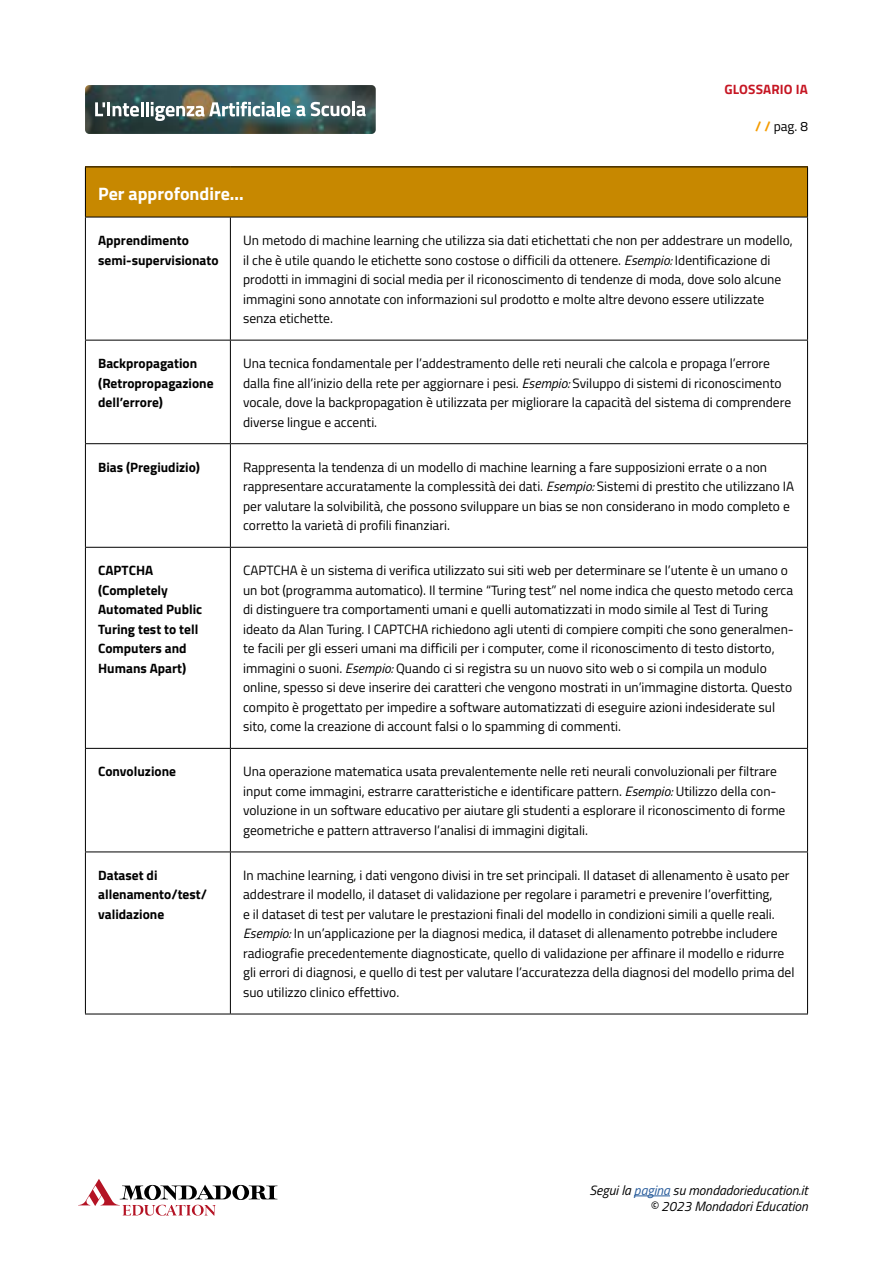
<style>
.page{position:relative;width:893px;height:1263px;background:#fff}
.page>*{position:absolute;margin:0;border:0;box-sizing:border-box;transform-origin:0 0}
.t1{font:700 18px "Titillium Web";color:#fff}
.t2{font:13.5px/19.5px "Titillium Web";color:#000}
.t3{font:700 13.5px/19.5px "Titillium Web";color:#000}
.t4{font:italic 13.5px/16.2px "Titillium Web";color:#000;text-align:right}
.t5{font:700 13.5px "Titillium Web";letter-spacing:.01em;color:#c61623}
.s1{font-weight:700;color:#f59c00}
.s2{font-style:italic}
.s3{color:#275b9b}
</style>
<div class="page">
<img style="left:85px;top:85px;width:291px;height:49px">
<svg style="left:78px;top:1179px;width:199px;height:37px"></svg>
<hr style="left:634px;top:1195px;width:36px;height:1px;background:#275b9b">
<svg style="left:95px;top:102px;width:10px;height:14px"></svg>
<hr style="left:107px;top:102px;width:3px;height:14px;background:#fff">
<svg style="left:113px;top:102px;width:30px;height:15px"></svg>
<hr style="left:146px;top:102px;width:3px;height:14px;background:#fff">
<svg style="left:151px;top:102px;width:124px;height:19px"></svg>
<hr style="left:277px;top:102px;width:3px;height:14px;background:#fff">
<svg style="left:281px;top:106px;width:9px;height:11px"></svg>
<svg style="left:296px;top:106px;width:9px;height:10px"></svg>
<svg style="left:311px;top:102px;width:39px;height:14px"></svg>
<hr style="left:352px;top:102px;width:3px;height:14px;background:#fff">
<svg style="left:356px;top:106px;width:10px;height:10px"></svg>
<div style="left:85px;top:167px;width:722px;height:50px;background:#c78800"></div>
<hr style="left:85px;top:167px;width:145px;height:1px;background:#000">
<hr style="left:85px;top:167px;width:1px;height:50px;background:#000">
<hr style="left:230px;top:167px;width:578px;height:1px;background:#000">
<hr style="left:807px;top:167px;width:1px;height:50px;background:#000">
<hr style="left:85px;top:217px;width:145px;height:1px;background:#000">
<hr style="left:85px;top:217px;width:1px;height:123px;background:#000">
<hr style="left:230px;top:217px;width:578px;height:1px;background:#000">
<hr style="left:230px;top:217px;width:1px;height:123px;background:#000">
<hr style="left:807px;top:217px;width:1px;height:123px;background:#000">
<hr style="left:85px;top:340px;width:145px;height:1px;background:#000">
<hr style="left:85px;top:340px;width:1px;height:103px;background:#000">
<hr style="left:230px;top:340px;width:578px;height:1px;background:#000">
<hr style="left:230px;top:340px;width:1px;height:103px;background:#000">
<hr style="left:807px;top:340px;width:1px;height:103px;background:#000">
<hr style="left:85px;top:443px;width:145px;height:1px;background:#000">
<hr style="left:85px;top:444px;width:1px;height:103px;background:#000">
<hr style="left:230px;top:443px;width:578px;height:1px;background:#000">
<hr style="left:230px;top:444px;width:1px;height:103px;background:#000">
<hr style="left:807px;top:444px;width:1px;height:103px;background:#000">
<hr style="left:85px;top:547px;width:145px;height:1px;background:#000">
<hr style="left:85px;top:548px;width:1px;height:200px;background:#000">
<hr style="left:230px;top:547px;width:578px;height:1px;background:#000">
<hr style="left:230px;top:548px;width:1px;height:200px;background:#000">
<hr style="left:807px;top:548px;width:1px;height:200px;background:#000">
<hr style="left:85px;top:748px;width:145px;height:1px;background:#000">
<hr style="left:85px;top:749px;width:1px;height:102px;background:#000">
<hr style="left:230px;top:748px;width:578px;height:1px;background:#000">
<hr style="left:230px;top:749px;width:1px;height:102px;background:#000">
<hr style="left:807px;top:749px;width:1px;height:102px;background:#000">
<hr style="left:85px;top:851px;width:145px;height:1px;background:#000">
<hr style="left:85px;top:852px;width:1px;height:162px;background:#000">
<hr style="left:230px;top:851px;width:578px;height:1px;background:#000">
<hr style="left:230px;top:852px;width:1px;height:162px;background:#000">
<hr style="left:807px;top:852px;width:1px;height:162px;background:#000">
<hr style="left:85px;top:1014px;width:145px;height:1px;background:#000">
<hr style="left:230px;top:1014px;width:578px;height:1px;background:#000">
<p class="t5" style="left:724px;top:79px;width:85px">GLOSSARIO IA</p>
<p class="t2" style="left:755px;top:115px;width:54px"><span class="s1">/ /</span> pag. 8</p>
<h1 class="t1" style="left:98px;top:180px;width:147px">Per approfondire...</h1>
<p class="t3" style="left:98px;top:230px;width:122px">Apprendimento semi-supervisionato</p>
<p class="t2" style="left:243px;top:230px;width:551px">Un metodo di machine learning che utilizza sia dati etichettati che non per addestrare un modello, il che è utile quando le etichette sono costose o difficili da ottenere. <span class="s2">Esempio:</span> Identificazione di prodotti in immagini di social media per il riconoscimento di tendenze di moda, dove solo alcune immagini sono annotate con informazioni sul prodotto e molte altre devono essere utilizzate senza etichette.</p>
<p class="t3" style="left:98px;top:353px;width:117px">Backpropagation (Retropropagazione dell’errore)</p>
<p class="t2" style="left:243px;top:353px;width:549px">Una tecnica fondamentale per l’addestramento delle reti neurali che calcola e propaga l’errore dalla fine all’inizio della rete per aggiornare i pesi. <span class="s2">Esempio:</span> Sviluppo di sistemi di riconoscimento vocale, dove la backpropagation è utilizzata per migliorare la capacità del sistema di comprendere diverse lingue e accenti.</p>
<p class="t3" style="left:98px;top:456px;width:103px">Bias (Pregiudizio)</p>
<p class="t2" style="left:243px;top:457px;width:553px">Rappresenta la tendenza di un modello di machine learning a fare supposizioni errate o a non rappresentare accuratamente la complessità dei dati. <span class="s2">Esempio:</span> Sistemi di prestito che utilizzano IA per valutare la solvibilità, che possono sviluppare un bias se non considerano in modo completo e corretto la varietà di profili finanziari.</p>
<p class="t3" style="left:98px;top:560px;width:106px">CAPTCHA (Completely<br>Automated Public<br>Turing test to tell<br>Computers and<br>Humans Apart)</p>
<p class="t2" style="left:243px;top:560px;width:552px">CAPTCHA è un sistema di verifica utilizzato sui siti web per determinare se l’utente è un umano o un bot (programma automatico). Il termine “Turing test” nel nome indica che questo metodo cerca di distinguere tra comportamenti umani e quelli automatizzati in modo simile al Test di Turing ideato da Alan Turing. I CAPTCHA richiedono agli utenti di compiere compiti che sono generalmen&shy;te facili per gli esseri umani ma difficili per i computer, come il riconoscimento di testo distorto, immagini o suoni. <span class="s2">Esempio:</span> Quando ci si registra su un nuovo sito web o si compila un modulo online, spesso si deve inserire dei caratteri che vengono mostrati in un’immagine distorta. Questo compito è progettato per impedire a software automatizzati di eseguire azioni indesiderate sul sito, come la creazione di account falsi o lo spamming di commenti.</p>
<p class="t3" style="left:98px;top:761px;width:79px">Convoluzione</p>
<p class="t2" style="left:243px;top:761px;width:544px">Una operazione matematica usata prevalentemente nelle reti neurali convoluzionali per filtrare input come immagini, estrarre caratteristiche e identificare pattern. <span class="s2">Esempio:</span> Utilizzo della con&shy;voluzione in un software educativo per aiutare gli studenti a esplorare il riconoscimento di forme geometriche e pattern attraverso l’analisi di immagini digitali.</p>
<p class="t3" style="left:98px;top:865px;width:110px">Dataset di allenamento/test/ validazione</p>
<p class="t2" style="left:243px;top:865px;width:553px">In machine learning, i dati vengono divisi in tre set principali. Il dataset di allenamento è usato per addestrare il modello, il dataset di validazione per regolare i parametri e prevenire l’overfitting,<br>e il dataset di test per valutare le prestazioni finali del modello in condizioni simili a quelle reali.<br><span class="s2">Esempio:</span> In un’applicazione per la diagnosi medica, il dataset di allenamento potrebbe includere radiografie precedentemente diagnosticate, quello di validazione per affinare il modello e ridurre gli errori di diagnosi, e quello di test per valutare l’accuratezza della diagnosi del modello prima del suo utilizzo clinico effettivo.</p>
<p class="t4" style="left:590px;top:1181px;width:220px">Segui la <span class="s3">pagina</span> su mondadorieducation.it © 2023 Mondadori Education</p>
</div>
